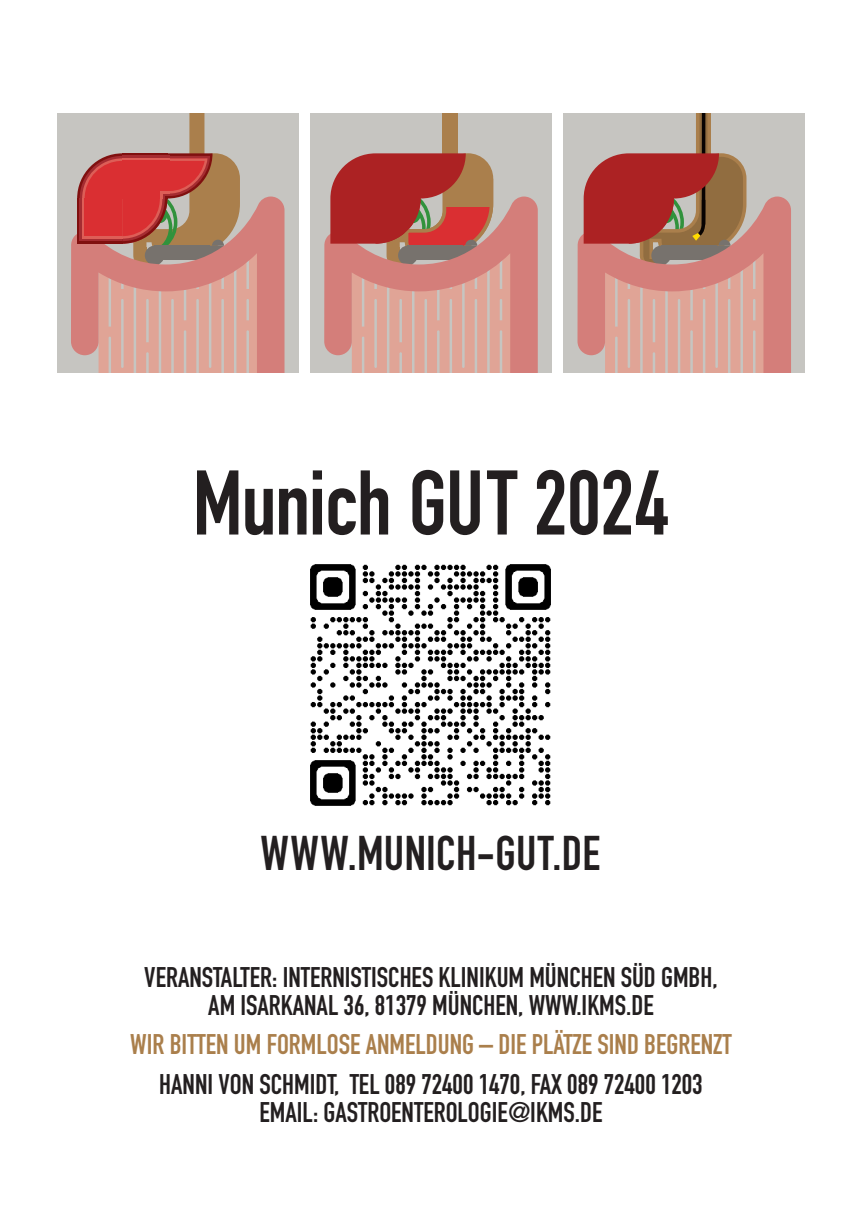
<style>
.page{position:relative;width:862px;height:1214px;background:#fff}
.page>*{position:absolute;margin:0;border:0;box-sizing:border-box;transform-origin:0 0}
.t1{font:700 90px "DIN Condensed";letter-spacing:-.01em;color:#231f20}
.t2{font:700 48px "DIN Condensed";letter-spacing:.005em;color:#231f20}
.t3{font:700 28px/28px "DIN Condensed";color:#231f20;text-align:center}
.t4{font:700 28px "DIN Condensed";color:#aa7f4c}
</style>
<div class="page">
<div style="left:563px;top:113px;width:242px;height:260px;background:#c6c5c1"></div>
<svg style="left:577px;top:113px;width:214px;height:260px"></svg>
<div style="left:57px;top:113px;width:242px;height:260px;background:#c6c5c1"></div>
<svg style="left:71px;top:113px;width:213px;height:260px"></svg>
<div style="left:122px;top:161px;width:38px;height:37px;background:#da2f32"></div>
<div style="left:310px;top:113px;width:242px;height:260px;background:#c6c5c1"></div>
<svg style="left:324px;top:113px;width:214px;height:260px"></svg>
<img style="left:310px;top:564px;width:241px;height:242px">
<h1 class="t1" style="left:193px;top:442px;width:477px">Munich GUT 2024</h1>
<h2 class="t2" style="left:260px;top:820px;width:341px">WWW.MUNICH-GUT.DE</h2>
<p class="t3" style="left:144px;top:962px;width:575px">VERANSTALTER: INTERNISTISCHES KLINIKUM MÜNCHEN SÜD GMBH,<br>AM ISARKANAL 36, 81379 MÜNCHEN, WWW.IKMS.DE</p>
<p class="t4" style="left:130px;top:1025px;width:603px">WIR BITTEN UM FORMLOSE ANMELDUNG – DIE PLÄTZE SIND BEGRENZT</p>
<p class="t3" style="left:159px;top:1069px;width:545px">HANNI VON SCHMIDT, TEL 089 72400 1470, FAX 089 72400 1203<br>EMAIL: GASTROENTEROLOGIE@IKMS.DE</p>
</div>
